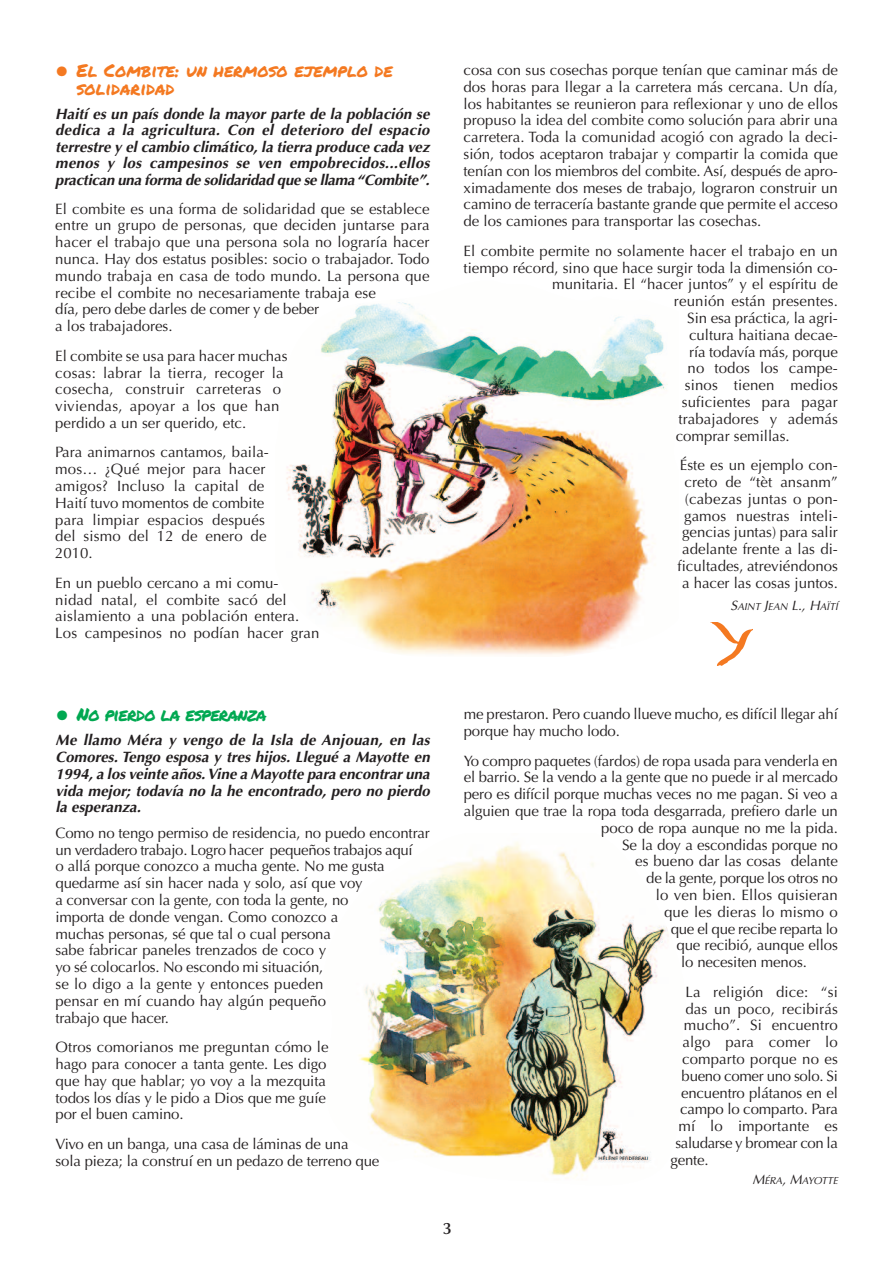
<style>
.page{position:relative;width:893px;height:1263px;background:#fff}
.page>*{position:absolute;margin:0;border:0;box-sizing:border-box;transform-origin:0 0}
.t1{font:18px/18px "Permanent Marker";color:#f47921}
.t2{font:18px "Permanent Marker";letter-spacing:-.04em;color:#00a851}
.t3{font:600 16.5px "Optima";color:#231f20}
.t4{font:15px/16.8px "Optima";color:#231f20}
.t5{font:italic 700 15px/16.5px "Optima";letter-spacing:-.015em;color:#231f20;text-align:justify}
.t6{font:15px/16.8px "Optima";letter-spacing:.02em;color:#231f20}
.t7{font:15px "Optima";letter-spacing:-.02em;color:#231f20}
.t8{font:15px "Optima";letter-spacing:-.025em;color:#231f20}
.t9{font:italic 10.2px "Optima";color:#231f20}
.s1{font-family:"Optima";font-weight:900;font-size:27px}
.s2{font-size:13.5px}
</style>
<div class="page">
<img style="left:711px;top:622px;width:42px;height:43px">
<img style="left:286px;top:302px;width:381px;height:354px">
<img style="left:359px;top:842px;width:309px;height:337px">
<p class="t1" style="left:77px;top:61px;width:318px;text-indent:-21px"><span class="s1">•</span> El Combite: un hermoso ejemplo de solidaridad</p>
<p class="t5" style="left:55px;top:107px;width:376px">Haití es un país donde la mayor parte de la población se dedica a la agricultura. Con el deterioro del espacio terrestre y el cambio climático, la tierra produce cada vez menos y los campesinos se ven empobrecidos...ellos practican una forma de solidaridad que se llama “Combite”.</p>
<p class="t4" style="left:55px;top:201px;width:376px">El combite es una forma de solidaridad que se establece entre un grupo de personas, que deciden juntarse para hacer el trabajo que una persona sola no lograría hacer nunca. Hay dos estatus posibles: socio o trabajador. Todo mundo trabaja en casa de todo mundo. La persona que recibe el combite no necesariamente trabaja ese<br>día, pero debe darles de comer y de beber<br>a los trabajadores.</p>
<p class="t6" style="left:55px;top:349px;width:234px">El combite se usa para hacer muchas cosas: labrar la tierra, recoger la cosecha, construir carreteras o viviendas, apoyar a los que han perdido a un ser querido, etc.</p>
<p class="t4" style="left:55px;top:445px;width:215px">Para animarnos cantamos, baila&shy;mos… ¿Qué mejor para hacer amigos? Incluso la capital de<br>Haití tuvo momentos de combite para limpiar espacios después del sismo del 12 de enero de<br>2010.</p>
<p class="t4" style="left:55px;top:576px;width:266px">En un pueblo cercano a mi comu&shy;nidad natal, el combite sacó del aislamiento a una población entera.<br>Los campesinos no podían hacer gran</p>
<p class="t4" style="left:464px;top:63px;width:376px;text-align:justify">cosa con sus cosechas porque tenían que caminar más de dos horas para llegar a la carretera más cercana. Un día, los habitantes se reunieron para reflexionar y uno de ellos propuso la idea del combite como solución para abrir una carretera. Toda la comunidad acogió con agrado la deci&shy;sión, todos aceptaron trabajar y compartir la comida que tenían con los miembros del combite. Así, después de apro&shy;ximadamente dos meses de trabajo, lograron construir un camino de terracería bastante grande que permite el acceso de los camiones para transportar las cosechas.</p>
<p class="t4" style="left:464px;top:244px;width:376px">El combite permite no solamente hacer el trabajo en un</p>
<p class="t4" style="left:464px;top:261px;width:376px">tiempo récord, sino que hace surgir toda la dimensión co-</p>
<p class="t4" style="left:552px;top:277px;width:287px">munitaria. El “hacer juntos” y el espíritu de</p>
<p class="t4" style="left:674px;top:294px;width:165px">reunión están presentes.</p>
<p class="t4" style="left:687px;top:311px;width:152px">Sin esa práctica, la agri-</p>
<p class="t4" style="left:689px;top:328px;width:150px">cultura haitiana decae-</p>
<p class="t4" style="left:689px;top:345px;width:150px">ría todavía más, porque</p>
<p class="t4" style="left:687px;top:361px;width:152px">no todos los campe-</p>
<p class="t4" style="left:685px;top:378px;width:155px">sinos tienen medios</p>
<p class="t4" style="left:682px;top:395px;width:158px">suficientes para pagar</p>
<p class="t4" style="left:678px;top:412px;width:161px">trabajadores y además</p>
<p class="t4" style="left:676px;top:429px;width:115px">comprar semillas.</p>
<p class="t4" style="left:678px;top:458px;width:162px;text-align:center">Éste es un ejemplo con&shy;creto de “tèt ansanm” (cabezas juntas o pon&shy;gamos nuestras inteli&shy;gencias juntas) para salir adelante frente a las di&shy;ficultades, atreviéndonos a hacer las cosas juntos.</p>
<p class="t9" style="left:731px;top:602px;width:109px"><span class="s2">S</span>AINT <span class="s2">J</span>EAN <span class="s2">L., H</span>AÏTÍ</p>
<p class="t2" style="left:55px;top:701px;width:213px"><span class="s1">•</span> No pierdo la esperanza</p>
<p class="t5" style="left:55px;top:733px;width:376px">Me llamo Méra y vengo de la Isla de Anjouan, en las Comores. Tengo esposa y tres hijos. Llegué a Mayotte en 1994, a los veinte años.Vine a Mayotte para encontrar una vida mejor; todavía no la he encontrado, pero no pierdo la esperanza.</p>
<p class="t4" style="left:55px;top:826px;width:376px">Como no tengo permiso de residencia, no puedo encontrar un verdadero trabajo. Logro hacer pequeños trabajos aquí<br>o allá porque conozco a mucha gente. No me gusta quedarme así sin hacer nada y solo, así que voy<br>a conversar con la gente, con toda la gente, no<br>importa de donde vengan. Como conozco a<br>muchas personas, sé que tal o cual persona<br>sabe fabricar paneles trenzados de coco y<br>yo sé colocarlos. No escondo mi situación,<br>se lo digo a la gente y entonces pueden<br>pensar en mí cuando hay algún pequeño<br>trabajo que hacer.</p>
<p class="t4" style="left:55px;top:1040px;width:275px">Otros comorianos me preguntan cómo le hago para conocer a tanta gente. Les digo que hay que hablar; yo voy a la mezquita todos los días y le pido a Dios que me guíe por el buen camino.</p>
<p class="t4" style="left:55px;top:1137px;width:325px">Vivo en un banga, una casa de láminas de una<br>sola pieza; la construí en un pedazo de terreno que</p>
<p class="t4" style="left:464px;top:707px;width:376px">me prestaron. Pero cuando llueve mucho, es difícil llegar ahí porque hay mucho lodo.</p>
<p class="t4" style="left:464px;top:753px;width:376px">Yo compro paquetes (fardos) de ropa usada para venderla en</p>
<p class="t4" style="left:464px;top:770px;width:376px">el barrio. Se la vendo a la gente que no puede ir al mercado</p>
<p class="t4" style="left:464px;top:787px;width:376px">pero es difícil porque muchas veces no me pagan. Si veo a</p>
<p class="t4" style="left:464px;top:804px;width:376px">alguien que trae la ropa toda desgarrada, prefiero darle un</p>
<p class="t4" style="left:601px;top:821px;width:238px">poco de ropa aunque no me la pida.</p>
<p class="t4" style="left:622px;top:837px;width:217px">Se la doy a escondidas porque no</p>
<p class="t4" style="left:635px;top:854px;width:204px">es bueno dar las cosas delante</p>
<p class="t7" style="left:646px;top:872px;width:193px">de la gente, porque los otros no</p>
<p class="t4" style="left:656px;top:888px;width:184px">lo ven bien. Ellos quisieran</p>
<p class="t4" style="left:664px;top:905px;width:175px">que les dieras lo mismo o</p>
<p class="t7" style="left:671px;top:922px;width:169px">que el que recibe reparta lo</p>
<p class="t4" style="left:677px;top:938px;width:163px">que recibió, aunque ellos</p>
<p class="t4" style="left:681px;top:955px;width:127px">lo necesiten menos.</p>
<p class="t4" style="left:686px;top:985px;width:154px">La religión dice: “si</p>
<p class="t4" style="left:685px;top:1001px;width:154px">das un poco, recibirás</p>
<p class="t4" style="left:684px;top:1018px;width:156px">mucho”. Si encuentro</p>
<p class="t4" style="left:683px;top:1035px;width:157px">algo para comer lo</p>
<p class="t4" style="left:682px;top:1052px;width:157px">comparto porque no es</p>
<p class="t7" style="left:682px;top:1069px;width:158px">bueno comer uno solo. Si</p>
<p class="t4" style="left:681px;top:1085px;width:158px">encuentro plátanos en el</p>
<p class="t4" style="left:680px;top:1102px;width:159px">campo lo comparto. Para</p>
<p class="t4" style="left:678px;top:1119px;width:161px">mí lo importante es</p>
<p class="t8" style="left:675px;top:1137px;width:164px">saludarse y bromear con la</p>
<p class="t4" style="left:670px;top:1153px;width:40px">gente.</p>
<p class="t9" style="left:752px;top:1177px;width:87px"><span class="s2">M</span>ÉRA<span class="s2">, M</span>AYOTTE</p>
<p class="t3" style="left:443px;top:1221px;width:10px">3</p>
</div>
